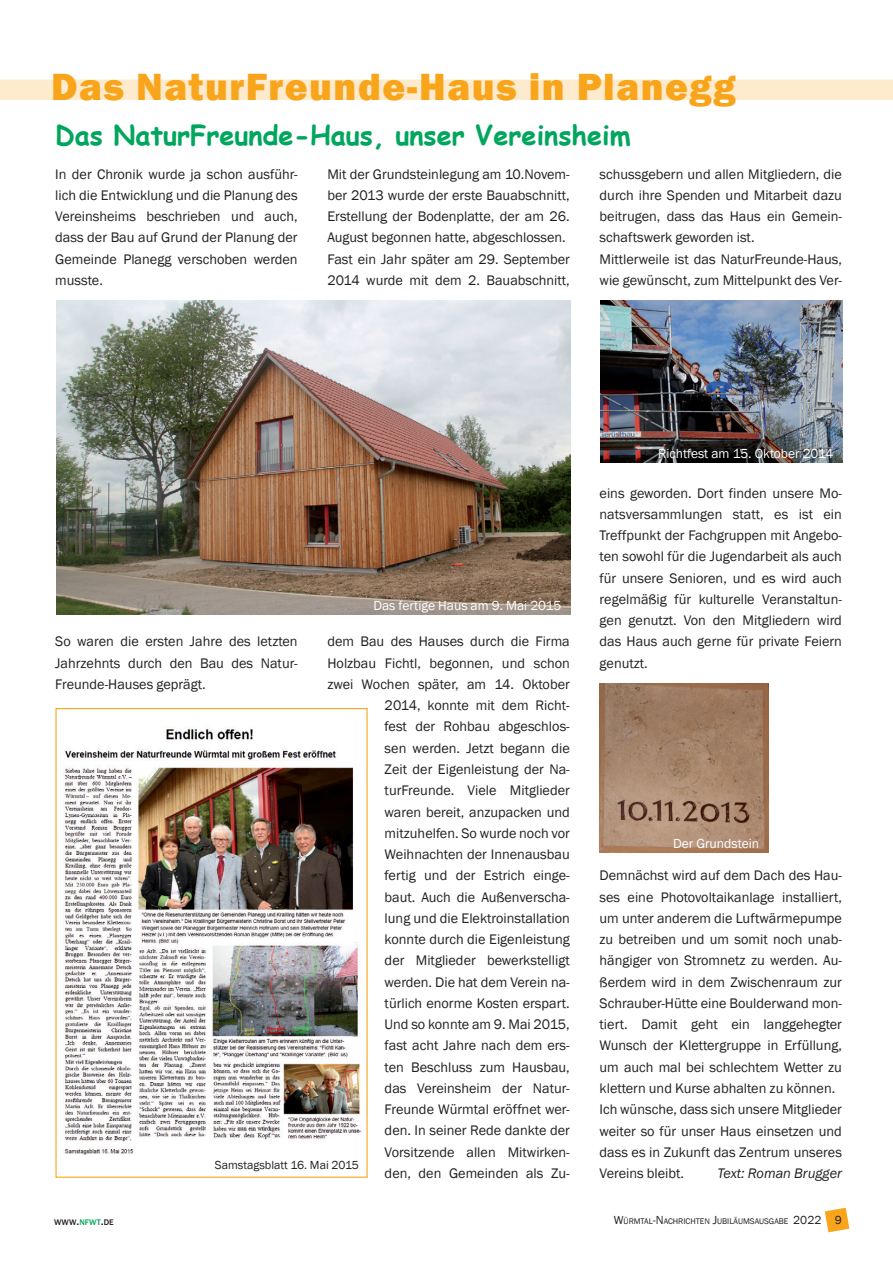
<style>
.page{position:relative;width:893px;height:1263px;background:#fff}
.page>*{position:absolute;margin:0;border:0;box-sizing:border-box;transform-origin:0 0}
.t1{font:800 39px "Franklin Gothic";letter-spacing:.04em;color:#f9a51b}
.t2{font:700 27px "Comic Sans MS";color:#00a65d}
.t3{font:14.25px/21.3px "Franklin Gothic";color:#231f20;text-align:justify}
.t4{font:italic 14.25px "Franklin Gothic";color:#231f20}
.t5{font:13.5px "Franklin Gothic";color:#fff}
.t6{font:12px "Franklin Gothic";color:#231f20}
.t7{font:8.4px "Franklin Gothic";color:#231f20}
.t8{font:500 8.4px "Franklin Gothic";color:#231f20}
.s1{font-size:12px}
.s2{color:#00a65d}
</style>
<div class="page">
<svg style="left:825px;top:1208px;width:24px;height:24px"></svg>
<div style="left:0;top:80px;width:893px;height:20px;background:#feeacc"></div>
<img style="left:56px;top:300px;width:514px;height:314px">
<img style="left:600px;top:300px;width:242px;height:162px">
<img style="left:600px;top:683px;width:168px;height:169px">
<img style="left:64px;top:729px;width:297px;height:426px">
<div style="left:55px;top:708px;width:313px;height:470px;border:1px solid #f9a51b"></div>
<h1 class="t1" style="left:51px;top:61px;width:686px">Das NaturFreunde-Haus in Planegg</h1>
<h2 class="t2" style="left:55px;top:115px;width:577px">Das NaturFreunde-Haus, unser Vereinsheim</h2>
<p class="t3" style="left:55px;top:163px;width:244px">In der Chronik wurde ja schon ausführ&shy;lich die Entwicklung und die Planung des Vereinsheims beschrieben und auch, dass der Bau auf Grund der Planung der Gemeinde Planegg verschoben werden musste.</p>
<p class="t3" style="left:327px;top:164px;width:244px;text-align:left">Mit der Grundsteinlegung am 10.Novem&shy;ber 2013 wurde der erste Bauabschnitt, Erstellung der Bodenplatte, der am 26.<br>August begonnen hatte, abgeschlossen.<br>Fast ein Jahr später am 29. September 2014 wurde mit dem 2. Bauabschnitt,</p>
<p class="t3" style="left:600px;top:164px;width:244px;text-align:left">schussgebern und allen Mitgliedern, die durch ihre Spenden und Mitarbeit dazu beitrugen, dass das Haus ein Gemein&shy;schaftswerk geworden ist.<br>Mittlerweile ist das NaturFreunde-Haus, wie gewünscht, zum Mittelpunkt des Ver-</p>
<p class="t5" style="left:373px;top:597px;width:189px">Das fertige Haus am 9. Mai 2015</p>
<p class="t3" style="left:55px;top:631px;width:244px">So waren die ersten Jahre des letzten Jahrzehnts durch den Bau des Natur-Freunde-Hauses geprägt.</p>
<p class="t3" style="left:327px;top:631px;width:244px;text-align:right">dem Bau des Hauses durch die Firma<br>Holzbau Fichtl, begonnen, und schon zwei Wochen später, am 14. Oktober<br>2014, konnte mit dem Richt-<br>fest der Rohbau abgeschlos-<br>sen werden. Jetzt begann die<br>Zeit der Eigenleistung der Na&shy;turFreunde. Viele Mitglieder<br>waren bereit, anzupacken und mitzuhelfen. So wurde noch vor<br>Weihnachten der Innenausbau<br>fertig und der Estrich einge-<br>baut. Auch die Außenverscha-<br>lung und die Elektroinstallation<br>konnte durch die Eigenleistung<br>der Mitglieder bewerkstelligt<br>werden. Die hat dem Verein na-<br>türlich enorme Kosten erspart.<br>Und so konnte am 9. Mai 2015,<br>fast acht Jahre nach dem ers-<br>ten Beschluss zum Hausbau,<br>das Vereinsheim der Natur-<br>Freunde Würmtal eröffnet wer-<br>den. In seiner Rede dankte der<br>Vorsitzende allen Mitwirken-<br>den, den Gemeinden als Zu-</p>
<p class="t6" style="left:215px;top:1158px;width:146px">Samstagsblatt 16. Mai 2015</p>
<p class="t5" style="left:658px;top:445px;width:177px">Richtfest am 15. Oktober 2014</p>
<p class="t3" style="left:600px;top:482px;width:244px">eins geworden. Dort finden unsere Mo&shy;natsversammlungen statt, es ist ein Treffpunkt der Fachgruppen mit Angebo&shy;ten sowohl für die Jugendarbeit als auch für unsere Senioren, und es wird auch regelmäßig für kulturelle Veranstaltun&shy;gen genutzt. Von den Mitgliedern wird das Haus auch gerne für private Feiern genutzt.</p>
<p class="t5" style="left:673px;top:835px;width:87px">Der Grundstein</p>
<p class="t3" style="left:600px;top:865px;width:244px;text-align:left">Demnächst wird auf dem Dach des Hau&shy;ses eine Photovoltaikanlage installiert, um unter anderem die Luftwärmepumpe zu betreiben und um somit noch unab&shy;hängiger von Stromnetz zu werden. Au&shy;ßerdem wird in dem Zwischenraum zur Schrauber-Hütte eine Boulderwand mon&shy;tiert. Damit geht ein langgehegter Wunsch der Klettergruppe in Erfüllung, um auch mal bei schlechtem Wetter zu klettern und Kurse abhalten zu können.<br>Ich wünsche, dass sich unsere Mitglieder weiter so für unser Haus einsetzen und dass es in Zukunft das Zentrum unseres Vereins bleibt.</p>
<p class="t4" style="left:717px;top:1164px;width:126px">Text: Roman Brugger</p>
<p class="t8" style="left:54px;top:1216px;width:61px">WWW<span class="s1">.</span><span class="s2">NFWT</span><span class="s1">.</span>DE</p>
<p class="t7" style="left:614px;top:1216px;width:230px"><span class="s1">W</span>ÜRMTAL<span class="s1">-N</span>ACHRICHTEN <span class="s1">J</span>UBILÄUMSAUSGABE <span class="s1">2022</span> <span class="s1">9</span></p>
</div>
